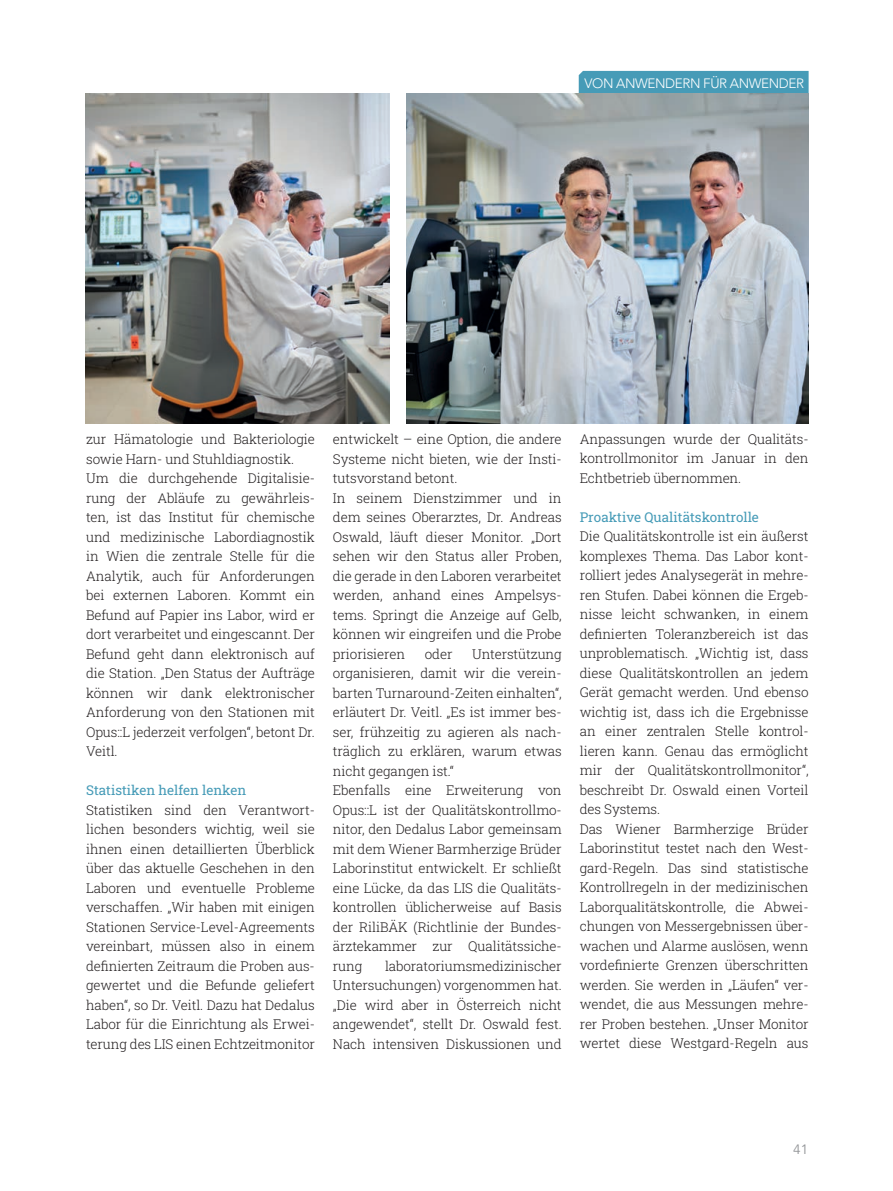
<style>
.page{position:relative;width:893px;height:1191px;background:#fff}
.page>*{position:absolute;margin:0;border:0;box-sizing:border-box;transform-origin:0 0}
.t1{font:300 13.5px/19.5px "Roboto Slab";letter-spacing:-.01em;color:#231f20}
.t2{font:13.5px "Roboto Slab";color:#469bb7}
.t3{font:300 13.5px "Avenir LT Pro";letter-spacing:-.03em;color:#fff}
.t4{font:13.5px "Avenir LT Pro";color:#939598}
</style>
<div class="page">
<img style="left:85px;top:94px;width:304px;height:329px">
<div style="left:579px;top:71px;width:230px;height:23px;background:#469bb7"></div>
<img style="left:406px;top:94px;width:403px;height:329px">
<p class="t3" style="left:585px;top:75px;width:221px">VON ANWENDERN FÜR ANWENDER</p>
<p class="t1" style="left:86px;top:429px;width:230px">zur Hämatologie und Bakteriologie sowie Harn- und Stuhldiagnostik.<br>Um die durchgehende Digitalisie&shy;rung der Abläufe zu gewährleis&shy;ten, ist das Institut für chemische und medizinische Labordiagnostik in Wien die zentrale Stelle für die Analytik, auch für Anforderungen bei externen Laboren. Kommt ein Befund auf Papier ins Labor, wird er dort verarbeitet und eingescannt. Der Befund geht dann elektronisch auf die Station. „Den Status der Aufträge können wir dank elektronischer Anforderung von den Stationen mit Opus::L jederzeit verfolgen“, betont Dr.<br>Veitl.</p>
<p class="t2" style="left:86px;top:781px;width:162px">Statistiken helfen lenken</p>
<p class="t1" style="left:86px;top:799px;width:230px;text-align:justify">Statistiken sind den Verantwort&shy;lichen besonders wichtig, weil sie ihnen einen detaillierten Überblick über das aktuelle Geschehen in den Laboren und eventuelle Probleme verschaffen. „Wir haben mit einigen Stationen Service-Level-Agreements vereinbart, müssen also in einem definierten Zeitraum die Proben aus&shy;gewertet und die Befunde geliefert haben“, so Dr. Veitl. Dazu hat Dedalus Labor für die Einrichtung als Erwei&shy;terung des LIS einen Echtzeitmonitor</p>
<p class="t1" style="left:333px;top:429px;width:230px">entwickelt – eine Option, die andere<br>Systeme nicht bieten, wie der Insti&shy;tutsvorstand betont.<br>In seinem Dienstzimmer und in dem seines Oberarztes, Dr. Andreas<br>Oswald, läuft dieser Monitor. „Dort sehen wir den Status aller Proben, die gerade in den Laboren verarbeitet werden, anhand eines Ampelsys&shy;tems. Springt die Anzeige auf Gelb, können wir eingreifen und die Probe priorisieren</p>
<p class="t1" style="left:333px;top:643px;width:230px;text-indent:139px">Unterstützung organisieren, damit wir die verein&shy;barten Turnaround-Zeiten einhalten“, erläutert Dr. Veitl. „Es ist immer bes&shy;ser, frühzeitig zu agieren als nach&shy;träglich zu erklären, warum etwas nicht gegangen ist.“<br>Ebenfalls eine Erweiterung von<br>Opus::L ist der Qualitätskontrollmo&shy;nitor, den Dedalus Labor gemeinsam mit dem Wiener Barmherzige Brüder<br>Laborinstitut entwickelt. Er schließt eine Lücke, da das LIS die Qualitäts&shy;kontrollen üblicherweise auf Basis der RiliBÄK (Richtlinie der Bundes&shy;ärztekammer zur Qualitätssiche&shy;rung</p>
<p class="t1" style="left:425px;top:643px;width:29px">oder</p>
<p class="t1" style="left:333px;top:955px;width:230px;text-align:justify;text-indent:52px">laboratoriumsmedizinischer Untersuchungen) vorgenommen hat. „Die wird aber in Österreich nicht angewendet“, stellt Dr. Oswald fest.<br>Nach intensiven Diskussionen und</p>
<p class="t1" style="left:580px;top:429px;width:230px;text-align:justify">Anpassungen wurde der Qualitäts&shy;kontrollmonitor im Januar in den Echtbetrieb übernommen.</p>
<p class="t2" style="left:580px;top:507px;width:181px">Proaktive Qualitätskontrolle</p>
<p class="t1" style="left:580px;top:526px;width:230px">Die Qualitätskontrolle ist ein äußerst komplexes Thema. Das Labor kont&shy;rolliert jedes Analysegerät in mehre&shy;ren Stufen. Dabei können die Ergeb&shy;nisse leicht schwanken, in einem definierten Toleranzbereich ist das unproblematisch. „Wichtig ist, dass diese Qualitätskontrollen an jedem Gerät gemacht werden. Und ebenso wichtig ist, dass ich die Ergebnisse an einer zentralen Stelle kontrol&shy;lieren kann. Genau das ermöglicht mir der Qualitätskontrollmonitor“, beschreibt Dr. Oswald einen Vorteil des Systems.<br>Das Wiener Barmherzige Brüder Laborinstitut testet nach den West&shy;gard-Regeln. Das sind statistische Kontrollregeln in der medizinischen Laborqualitätskontrolle, die Abwei&shy;chungen von Messergebnissen über&shy;wachen und Alarme auslösen, wenn vordefinierte Grenzen überschritten werden. Sie werden in „Läufen“ ver&shy;wendet, die aus Messungen mehre&shy;rer Proben bestehen. „Unser Monitor wertet diese Westgard-Regeln aus</p>
<p class="t4" style="left:793px;top:1141px;width:17px">41</p>
</div>
